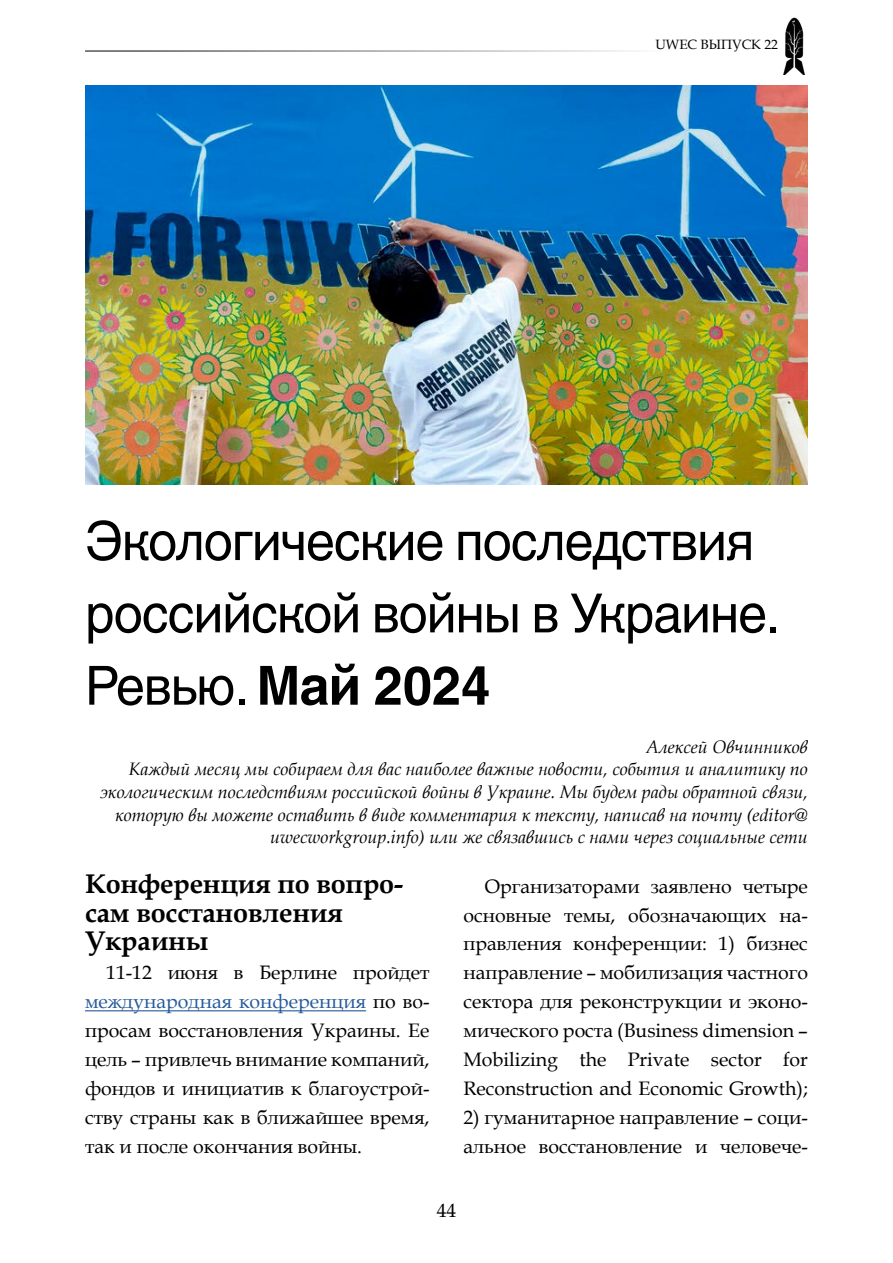
<style>
.page{position:relative;width:893px;height:1263px;background:#fff}
.page>*{position:absolute;margin:0;border:0;box-sizing:border-box;transform-origin:0 0}
.t1{font:54px/72.3px "Helvetica World";letter-spacing:-.02em;color:#000}
.t2{font:700 27px/29px "Book Antiqua";letter-spacing:-.01em;color:#000}
.t3{font:19.5px/29px "Book Antiqua";color:#000;text-align:justify}
.t4{font:italic 18px/22.5px "Book Antiqua";color:#000;text-align:right}
.t5{font:13.5px "Book Antiqua";color:#000}
.s1{font-weight:700}
.s2{color:#275b9b}
</style>
<div class="page">
<hr style="left:85px;top:51px;width:686px;height:1px;background:#000">
<img style="left:783px;top:17px;width:22px;height:57px">
<img style="left:85px;top:85px;width:723px;height:400px">
<hr style="left:85px;top:1010px;width:281px;height:1px;background:#275b9b">
<p class="t5" style="left:655px;top:35px;width:124px">UWEC ВЫПУСК 22</p>
<h1 class="t1" style="left:85px;top:505px;width:697px">Экологические последствия российской войны в Украине.<br>Ревью. <span class="s1">Май 2024</span></h1>
<p class="t4" style="left:100px;top:735px;width:709px">Алексей Овчинников<br>Каждый месяц мы собираем для вас наиболее важные новости, события и аналитику по экологическим последствиям российской войны в Украине. Мы будем рады обратной связи, которую вы можете оставить в виде комментария к тексту, написав на почту (editor@ uwecworkgroup.info) или же связавшись с нами через социальные сети</p>
<h2 class="t2" style="left:85px;top:869px;width:319px">Конференция по вопро&shy;сам восстановления<br>Украины</h2>
<p class="t3" style="left:85px;top:958px;width:346px;text-indent:21px">11-12 июня в Берлине пройдет <span class="s2">международная конференция</span> по во&shy;просам восстановления Украины. Ее цель – привлечь внимание компаний, фондов и инициатив к благоустрой&shy;ству страны как в ближайшее время, так и после окончания войны.</p>
<p class="t3" style="left:463px;top:871px;width:346px;text-indent:21px">Организаторами заявлено четыре основные темы, обозначающих на&shy;правления конференции: 1) бизнес направление – мобилизация частного сектора для реконструкции и эконо&shy;мического роста (Business dimension – Mobilizing the Private sector for Reconstruction and Economic Growth);</p>
<p class="t3" style="left:463px;top:1102px;width:346px">2) гуманитарное направление – соци&shy;альное восстановление и человече-</p>
<p class="t3" style="left:437px;top:1195px;width:21px">44</p>
</div>
